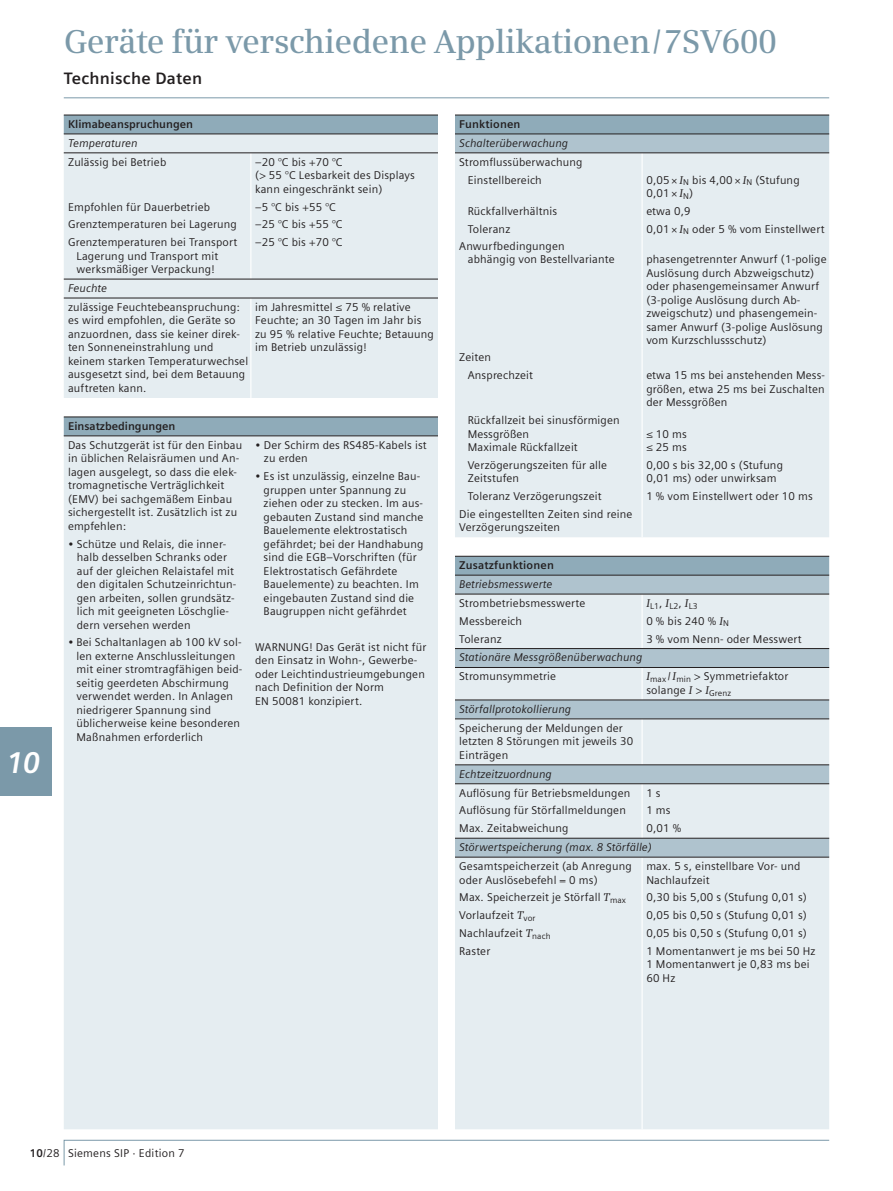
<style>
.page{position:relative;width:893px;height:1191px;background:#fff}
.page>*{position:absolute;margin:0;border:0;box-sizing:border-box;transform-origin:0 0}
.t1{font:600 33px "Siemens Serif";letter-spacing:-.02em;color:#7b99a9}
.t2{font:italic 700 30px "Siemens Sans";color:#fff}
.t3{font:700 16.5px "Siemens Sans";letter-spacing:.015em;color:#231f20}
.t4{font:11.25px/13.5px "Siemens Sans";letter-spacing:.015em;color:#231f20}
.t5{font:italic 11.25px/18.9px "Siemens Sans";color:#231f20}
.t6{font:700 11.25px/18.9px "Siemens Sans";color:#231f20}
.t7{font:8.4px "Siemens Sans";color:#231f20}
.s1{font-weight:400;font-style:italic}
.s2{font-weight:400}
.s3{font-style:italic}
.s4{font-weight:700}
.s5{font-family:"Siemens Serif";font-style:italic}
.s6{font-style:normal}
</style>
<div class="page">
<hr style="left:64px;top:97px;width:765px;height:1px;background:#7b99a9">
<svg style="left:63px;top:1139px;width:767px;height:27px"></svg>
<div style="left:455px;top:116px;width:374px;height:18px;background:#8fabb9"></div>
<div style="left:455px;top:135px;width:374px;height:18px;background:#afc3ce"></div>
<svg style="left:455px;top:154px;width:374px;height:975px;background:#dee7ec"></svg>
<hr style="left:641px;top:153px;width:2px;height:84px;background:#fff">
<hr style="left:641px;top:237px;width:2px;height:111px;background:#fff">
<hr style="left:641px;top:348px;width:2px;height:189px;background:#fff">
<hr style="left:641px;top:594px;width:2px;height:54px;background:#fff">
<hr style="left:641px;top:667px;width:2px;height:33px;background:#fff">
<hr style="left:641px;top:719px;width:2px;height:45px;background:#fff">
<hr style="left:641px;top:784px;width:2px;height:54px;background:#fff">
<hr style="left:641px;top:857px;width:2px;height:272px;background:#fff">
<hr style="left:455px;top:115px;width:374px;height:1px;background:#231f20">
<hr style="left:455px;top:648px;width:374px;height:1px;background:#231f20">
<hr style="left:455px;top:667px;width:374px;height:1px;background:#231f20">
<hr style="left:455px;top:134px;width:374px;height:1px;background:#231f20">
<hr style="left:455px;top:153px;width:374px;height:1px;background:#231f20">
<hr style="left:455px;top:556px;width:374px;height:1px;background:#231f20">
<hr style="left:455px;top:575px;width:374px;height:1px;background:#231f20">
<hr style="left:455px;top:594px;width:374px;height:1px;background:#231f20">
<hr style="left:455px;top:699px;width:374px;height:1px;background:#231f20">
<hr style="left:455px;top:718px;width:374px;height:1px;background:#231f20">
<hr style="left:455px;top:764px;width:374px;height:1px;background:#231f20">
<hr style="left:455px;top:783px;width:374px;height:1px;background:#231f20">
<hr style="left:455px;top:838px;width:374px;height:1px;background:#231f20">
<hr style="left:455px;top:857px;width:374px;height:1px;background:#231f20">
<div style="left:64px;top:116px;width:374px;height:18px;background:#8fabb9"></div>
<div style="left:64px;top:135px;width:374px;height:994px;background:#e5edf1"></div>
<hr style="left:250px;top:153px;width:1px;height:126px;background:#fff">
<hr style="left:250px;top:298px;width:1px;height:100px;background:#fff">
<hr style="left:64px;top:115px;width:374px;height:1px;background:#231f20">
<hr style="left:64px;top:134px;width:374px;height:1px;background:#231f20">
<hr style="left:64px;top:153px;width:374px;height:1px;background:#231f20">
<hr style="left:64px;top:279px;width:374px;height:1px;background:#231f20">
<hr style="left:64px;top:298px;width:374px;height:1px;background:#231f20">
<hr style="left:64px;top:417px;width:374px;height:1px;background:#231f20">
<hr style="left:64px;top:435px;width:374px;height:1px;background:#231f20">
<div style="left:0;top:727px;width:51px;height:68px;background:#7b99a9"></div>
<p class="t2" style="left:7px;top:750px;width:35px">10</p>
<p class="t1" style="left:64px;top:28px;width:715px">Geräte für verschiedene Applikationen / 7SV600</p>
<p class="t3" style="left:64px;top:71px;width:140px">Technische Daten</p>
<p class="t6" style="left:68px;top:116px;width:126px">Klimabeanspruchungen<br><span class="s1">Temperaturen<br></span><span class="s2">Zulässig bei Betrieb</span></p>
<p class="t4" style="left:68px;top:199px;width:171px;line-height:17.7px">Empfohlen für Dauerbetrieb<br>Grenztemperaturen bei Lagerung<br>Grenztemperaturen bei Transport</p>
<p class="t4" style="left:77px;top:250px;width:143px">Lagerung und Transport mit werksmäßiger Verpackung!</p>
<p class="t4" style="left:68px;top:279px;width:173px;line-height:18.9px"><span class="s3">Feuchte<br></span>zulässige Feuchtebeanspruchung:</p>
<p class="t4" style="left:68px;top:315px;width:182px">es wird empfohlen, die Geräte so anzuordnen, dass sie keiner direk&shy;ten Sonneneinstrahlung und keinem starken Temperaturwechsel ausgesetzt sind, bei dem Betauung auftreten kann.</p>
<p class="t4" style="left:255px;top:156px;width:161px">–20 °C bis +70 °C<br>(&gt; 55 °C Lesbarkeit des Displays kann eingeschränkt sein)</p>
<p class="t4" style="left:255px;top:199px;width:89px;line-height:17.7px">–5 °C bis +55 °C –25 °C bis +55 °C –25 °C bis +70 °C</p>
<p class="t4" style="left:255px;top:301px;width:180px">im Jahresmittel ≤ 75 % relative<br>Feuchte; an 30 Tagen im Jahr bis zu 95 % relative Feuchte; Betauung im Betrieb unzulässig!</p>
<p class="t4" style="left:68px;top:417px;width:176px;line-height:18.9px"><span class="s4">Einsatzbedingungen<br></span>Das Schutzgerät ist für den Einbau</p>
<p class="t4" style="left:68px;top:452px;width:173px">in üblichen Relaisräumen und An&shy;lagen ausgelegt, so dass die elek&shy;tromagnetische Verträglichkeit (EMV) bei sachgemäßem Einbau sichergestellt ist. Zusätzlich ist zu empfehlen:</p>
<p class="t4" style="left:77px;top:538px;width:161px;text-indent:-9px">• Schütze und Relais, die inner&shy;halb desselben Schranks oder auf der gleichen Relaistafel mit den digitalen Schutzeinrichtun&shy;gen arbeiten, sollen grundsätz&shy;lich mit geeigneten Löschglie&shy;dern versehen werden</p>
<p class="t4" style="left:77px;top:636px;width:167px;text-indent:-9px">• Bei Schaltanlagen ab 100 kV sol&shy;len externe Anschlussleitungen mit einer stromtragfähigen beid&shy;seitig geerdeten Abschirmung verwendet werden. In Anlagen niedrigerer Spannung sind üblicherweise keine besonderen<br>Maßnahmen erforderlich</p>
<p class="t4" style="left:264px;top:439px;width:164px;text-indent:-9px">• Der Schirm des RS485-Kabels ist zu erden</p>
<p class="t4" style="left:264px;top:470px;width:161px;text-indent:-9px">• Es ist unzulässig, einzelne Bau&shy;gruppen unter Spannung zu ziehen oder zu stecken. Im aus&shy;gebauten Zustand sind manche<br>Bauelemente elektrostatisch gefährdet; bei der Handhabung sind die EGB–Vorschriften (für<br>Elektrostatisch Gefährdete<br>Bauelemente) zu beachten. Im eingebauten Zustand sind die<br>Baugruppen nicht gefährdet</p>
<p class="t4" style="left:255px;top:641px;width:173px">WARNUNG! Das Gerät ist nicht für den Einsatz in Wohn-, Gewerbe&shy;oder Leichtindustrieumgebungen nach Definition der Norm<br>EN 50081 konzipiert.</p>
<p class="t4" style="left:459px;top:115px;width:125px;line-height:18.9px"><span class="s4">Funktionen<br></span><span class="s3">Schalterüberwachung<br></span>Stromflussüberwachung</p>
<p class="t4" style="left:468px;top:174px;width:76px">Einstellbereich</p>
<p class="t4" style="left:468px;top:203px;width:91px;line-height:17.7px">Rückfallverhältnis<br>Toleranz</p>
<p class="t4" style="left:468px;top:240px;width:148px;text-indent:-9px">Anwurfbedingungen abhängig von Bestellvariante</p>
<p class="t4" style="left:468px;top:349px;width:67px;line-height:17.7px;text-indent:-9px">Zeiten<br>Ansprechzeit</p>
<p class="t4" style="left:468px;top:414px;width:153px">Rückfallzeit bei sinusförmigen<br>Messgrößen<br>Maximale Rückfallzeit</p>
<p class="t4" style="left:468px;top:459px;width:141px">Verzögerungszeiten für alle<br>Zeitstufen</p>
<p class="t4" style="left:459px;top:488px;width:175px;line-height:17.7px;text-indent:9px">Toleranz Verzögerungszeit<br>Die eingestellten Zeiten sind reine</p>
<p class="t4" style="left:459px;top:521px;width:102px">Verzögerungszeiten</p>
<p class="t4" style="left:459px;top:556px;width:128px;line-height:18.9px"><span class="s4">Zusatzfunktionen<br></span><span class="s3">Betriebsmesswerte<br></span>Strombetriebsmesswerte</p>
<p class="t4" style="left:459px;top:613px;width:64px;line-height:17.7px">Messbereich<br>Toleranz</p>
<p class="t4" style="left:646px;top:174px;width:155px">0,05 × <span class="s5">I</span><sub>N</sub> bis 4,00 × <span class="s5">I</span><sub>N</sub> (Stufung<br>0,01 × <span class="s5">I</span><sub>N</sub>)</p>
<p class="t4" style="left:646px;top:203px;width:180px;line-height:17.7px">etwa 0,9<br>0,01 × <span class="s5">I</span><sub>N</sub> oder 5 % vom Einstellwert</p>
<p class="t4" style="left:646px;top:253px;width:182px">phasengetrennter Anwurf (1-polige<br>Auslösung durch Abzweigschutz) oder phasengemeinsamer Anwurf (3-polige Auslösung durch Ab&shy;zweigschutz) und phasengemein&shy;samer Anwurf (3-polige Auslösung vom Kurzschlussschutz)</p>
<p class="t4" style="left:646px;top:369px;width:180px;text-align:justify">etwa 15 ms bei anstehenden Mess&shy;größen, etwa 25 ms bei Zuschalten der Messgrößen</p>
<p class="t4" style="left:646px;top:428px;width:42px">≤ 10 ms ≤ 25 ms</p>
<p class="t4" style="left:646px;top:459px;width:138px">0,00 s bis 32,00 s (Stufung<br>0,01 ms) oder unwirksam</p>
<p class="t4" style="left:646px;top:490px;width:168px">1 % vom Einstellwert oder 10 ms</p>
<p class="t7" style="left:646px;top:602px;width:53px"><sup>I</sup>L1<sup>,</sup> <sup>I</sup>L2<sup>,</sup> <sup>I</sup>L3</p>
<p class="t4" style="left:646px;top:613px;width:157px;line-height:17.7px">0 % bis 240 % <span class="s5">I</span><sub>N<br></sub>3 % vom Nenn- oder Messwert</p>
<p class="t5" style="left:459px;top:649px;width:185px">Stationäre Messgrößenüberwachung<br><span class="s6">Stromunsymmetrie</span></p>
<p class="t4" style="left:646px;top:670px;width:144px"><span class="s5">I</span><sub>max</sub> / <span class="s5">I</span><sub>min</sub> &gt; Symmetriefaktor solange <span class="s5">I</span> &gt; <span class="s5">I</span><sub>Grenz</sub></p>
<p class="t4" style="left:459px;top:700px;width:165px;line-height:18.9px"><span class="s3">Störfallprotokollierung<br></span>Speicherung der Meldungen der</p>
<p class="t4" style="left:459px;top:735px;width:176px">letzten 8 Störungen mit jeweils 30<br>Einträgen</p>
<p class="t4" style="left:459px;top:765px;width:173px;line-height:18.9px"><span class="s3">Echtzeitzuordnung<br></span>Auflösung für Betriebsmeldungen</p>
<p class="t4" style="left:459px;top:802px;width:168px;line-height:17.7px">Auflösung für Störfallmeldungen<br>Max. Zeitabweichung</p>
<p class="t4" style="left:646px;top:785px;width:36px;line-height:17.7px">1 s<br>1 ms<br>0,01 %</p>
<p class="t5" style="left:459px;top:838px;width:194px">Störwertspeicherung (max. 8 Störfälle)<br><span class="s6">Gesamtspeicherzeit (ab Anregung</span></p>
<p class="t4" style="left:459px;top:871px;width:168px;line-height:17.7px">oder Auslösebefehl = 0 ms)<br>Max. Speicherzeit je Störfall <span class="s5">T</span><sub>max<br></sub>Vorlaufzeit <span class="s5">T</span><sub>vor<br></sub>Nachlaufzeit <span class="s5">T</span><sub>nach<br></sub>Raster</p>
<p class="t4" style="left:646px;top:860px;width:156px">max. 5 s, einstellbare Vor- und<br>Nachlaufzeit</p>
<p class="t4" style="left:646px;top:889px;width:171px;line-height:17.7px">0,30 bis 5,00 s (Stufung 0,01 s)<br>0,05 bis 0,50 s (Stufung 0,01 s)<br>0,05 bis 0,50 s (Stufung 0,01 s)<br>1 Momentanwert je ms bei 50 Hz</p>
<p class="t4" style="left:646px;top:958px;width:165px">1 Momentanwert je 0,83 ms bei<br>60 Hz</p>
<p class="t4" style="left:30px;top:1147px;width:156px"><span class="s4">10</span>/28 Siemens SIP · Edition 7</p>
</div>
